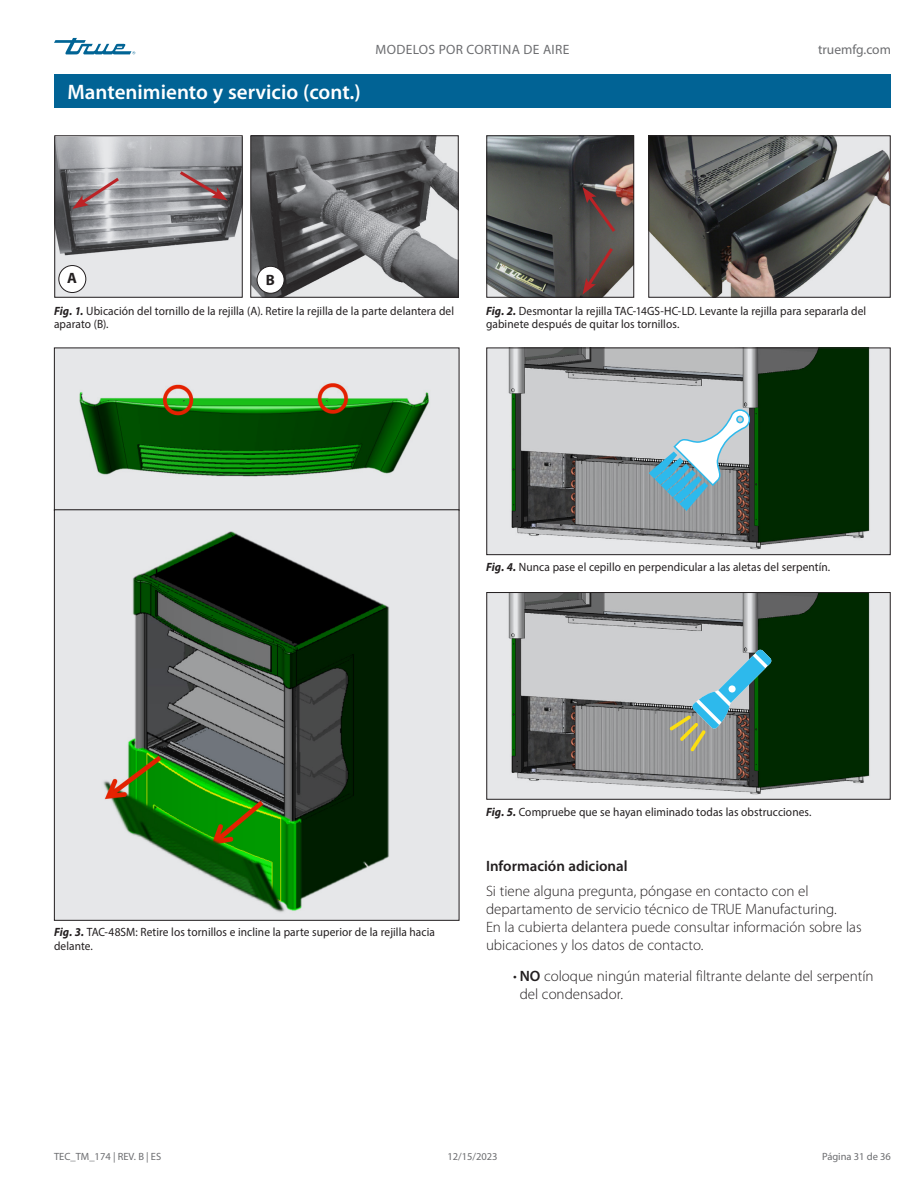
<style>
.page{position:relative;width:918px;height:1188px;background:#fff}
.page>*{position:absolute;margin:0;border:0;box-sizing:border-box;transform-origin:0 0}
.Title_bar_Page_header{font:600 21px "Myriad Pro";color:#fff}
.Body_Text_light_Normal{font:300 15px/18px "Myriad Pro";color:#231f20}
.Subhead_NO_underscore_H2{font:600 15px "Myriad Pro";color:#231f20}
.Body_Text_light_Normal-2{font:700 15px "Myriad Pro";color:#231f20}
.t1{font:13.5px "Myriad Pro";letter-spacing:.025em;color:#6c6d70}
.t2{font:13.5px "Myriad Pro";color:#6c6d70}
.Caption_FIG_Regular{font:12px/13.5px "Myriad Pro";letter-spacing:.005em;color:#231f20;scale:.95 1}
.t3{font:10.5px "Myriad Pro";color:#6c6d70}
.s1{font-weight:700;font-style:italic}
.s2{font-weight:600}
</style>
<div class="page">
<svg style="left:54px;top:38px;width:81px;height:16px"></svg>
<div style="left:54px;top:74px;width:837px;height:34px;background:#016395"></div>
<img style="left:252px;top:137px;width:205px;height:159px">
<div style="left:250px;top:135px;width:209px;height:163px;border:1px solid #231f20"></div>
<div style="left:55px;top:136px;width:187px;height:161px;background:#e6e7e9"></div>
<img style="left:56px;top:137px;width:185px;height:153px">
<div style="left:54px;top:135px;width:189px;height:163px;border:1px solid #231f20"></div>
<svg style="left:72px;top:175px;width:50px;height:34px;background:#a49498"></svg>
<svg style="left:177px;top:168px;width:51px;height:32px;background:#907f82"></svg>
<img style="left:488px;top:137px;width:144px;height:159px">
<div style="left:486px;top:135px;width:148px;height:163px;border:1px solid #231f20"></div>
<svg style="left:583px;top:187px;width:35px;height:48px;background:#5e4b4a"></svg>
<svg style="left:583px;top:245px;width:33px;height:50px;background:#624d49"></svg>
<img style="left:650px;top:137px;width:239px;height:159px">
<div style="left:648px;top:135px;width:243px;height:163px;border:1px solid #231f20"></div>
<div style="left:54px;top:348px;width:405px;height:162px;background:#e6e7e9"></div>
<img style="left:79px;top:383px;width:350px;height:94px">
<div style="left:54px;top:510px;width:405px;height:410px;background:#e6e7e9"></div>
<img style="left:103px;top:531px;width:286px;height:381px">
<div style="left:487px;top:348px;width:403px;height:207px;background:#e6e7e9"></div>
<img style="left:508px;top:350px;width:362px;height:200px">
<div style="left:486px;top:348px;width:405px;height:207px;border:1px solid #231f20"></div>
<div style="left:487px;top:593px;width:403px;height:206px;background:#e6e7e9"></div>
<img style="left:508px;top:594px;width:362px;height:201px">
<div style="left:486px;top:592px;width:405px;height:208px;border:1px solid #231f20"></div>
<svg style="left:649px;top:409px;width:102px;height:102px;background:#a0b8c1"></svg>
<svg style="left:670px;top:649px;width:102px;height:103px;background:#819c99"></svg>
<div style="left:59px;top:266px;width:27px;height:27px;background:#fff;border-radius:50%"></div>
<div style="left:58px;top:265px;width:28px;height:28px;border:1px solid #231f20;border-radius:50%"></div>
<div style="left:257px;top:266px;width:27px;height:27px;background:#fff;border-radius:50%"></div>
<div style="left:257px;top:266px;width:27px;height:28px;border:1px solid #231f20;border-radius:50%"></div>
<p class="Title_bar_Page_header" style="left:68px;top:80px;width:295px">Mantenimiento y servicio (cont.)</p>
<p class="t1" style="left:376px;top:42px;width:195px">MODELOS POR CORTINA DE AIRE</p>
<p class="Body_Text_light_Normal-2" style="left:67px;top:268px;width:11px">A</p>
<p class="Body_Text_light_Normal-2" style="left:266px;top:271px;width:11px">B</p>
<p class="t2" style="left:818px;top:42px;width:74px">truemfg.com</p>
<p class="Caption_FIG_Regular" style="left:54px;top:304px;width:423px"><span class="s1">Fig. 1.</span> Ubicación del tornillo de la rejilla (A). Retire la rejilla de la parte delantera del aparato (B).</p>
<p class="Caption_FIG_Regular" style="left:486px;top:304px;width:402px"><span class="s1">Fig. 2.</span> Desmontar la rejilla TAC-14GS-HC-LD. Levante la rejilla para separarla del gabinete después de quitar los tornillos.</p>
<p class="Caption_FIG_Regular" style="left:486px;top:560px;width:364px"><span class="s1">Fig. 4.</span> Nunca pase el cepillo en perpendicular a las aletas del serpentín.</p>
<p class="Caption_FIG_Regular" style="left:54px;top:925px;width:403px"><span class="s1">Fig. 3.</span> TAC-48SM: Retire los tornillos e incline la parte superior de la rejilla hacia delante.</p>
<p class="Caption_FIG_Regular" style="left:486px;top:805px;width:344px"><span class="s1">Fig. 5.</span> Compruebe que se hayan eliminado todas las obstrucciones.</p>
<p class="Subhead_NO_underscore_H2" style="left:486px;top:858px;width:143px">Información adicional</p>
<p class="Body_Text_light_Normal" style="left:486px;top:882px;width:377px">Si tiene alguna pregunta, póngase en contacto con el departamento de servicio técnico de TRUE Manufacturing.<br>En la cubierta delantera puede consultar información sobre las ubicaciones y los datos de contacto.</p>
<p class="Body_Text_light_Normal" style="left:520px;top:968px;width:355px;text-indent:-7px">• <span class="s2">NO</span> coloque ningún material filtrante delante del serpentín del condensador.</p>
<p class="t3" style="left:54px;top:1150px;width:109px">TEC_TM_174 | REV. B | ES</p>
<p class="t3" style="left:447px;top:1150px;width:52px">12/15/2023</p>
<p class="t3" style="left:822px;top:1150px;width:70px">Página 31 de 36</p>
</div>
